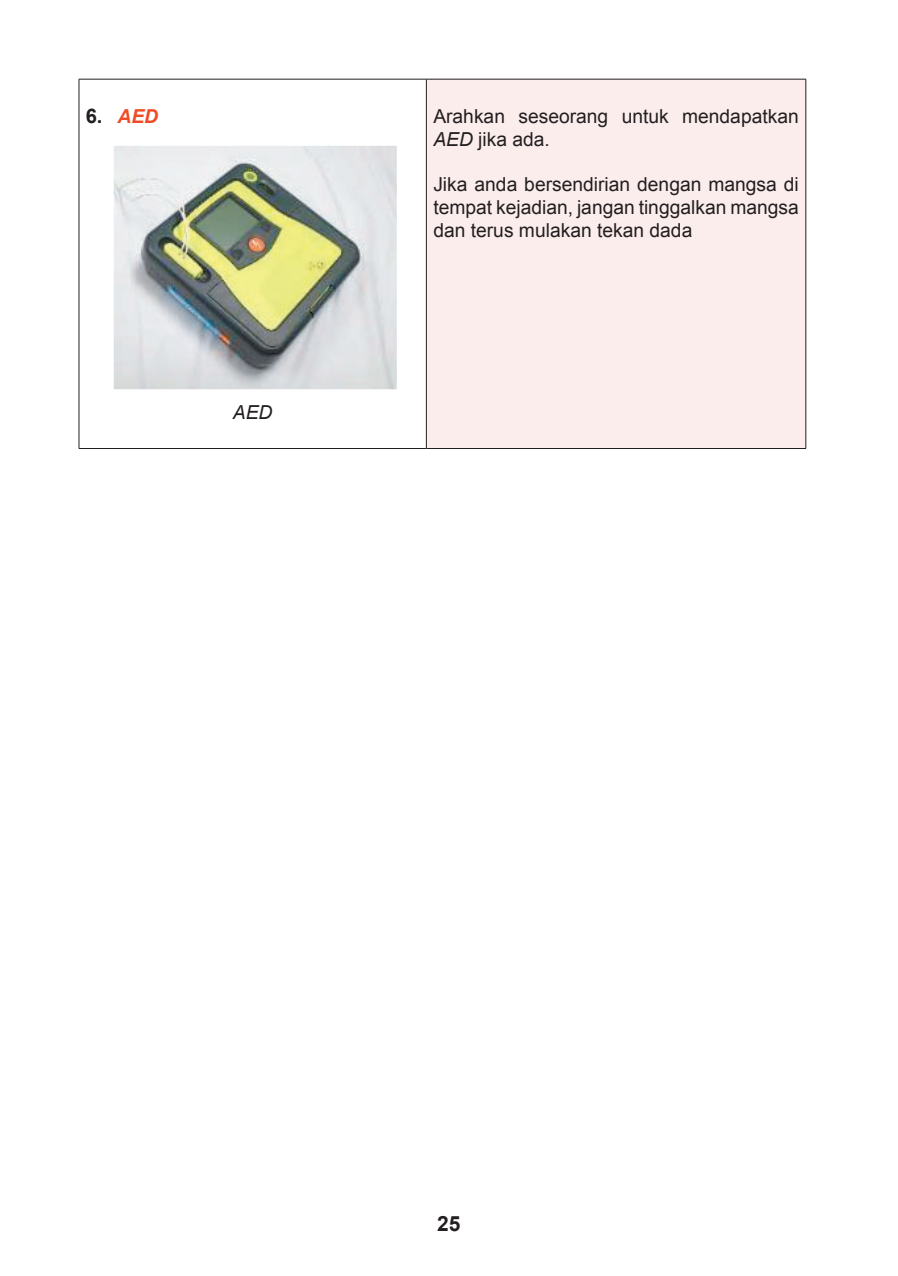
<style>
.page{position:relative;width:898px;height:1276px;background:#fff}
.page>*{position:absolute;margin:0;border:0;box-sizing:border-box;transform-origin:0 0}
.t1{font:700 21px "Arial";color:#231f20}
.t2{font:19.25px/22.8px "Arial";color:#231f20}
.t3{font:italic 700 19.25px "Arial";color:#f04b27}
.t4{font:italic 19.25px "Arial";color:#231f20}
.s1{font-style:normal;font-size:20.12px;color:#231f20}
.s2{font-style:italic}
</style>
<div class="page">
<div style="left:426px;top:79px;width:380px;height:369px;background:#fceded"></div>
<hr style="left:79px;top:79px;width:347px;height:1px;background:#231f20">
<hr style="left:79px;top:79px;width:1px;height:369px;background:#231f20">
<hr style="left:426px;top:79px;width:380px;height:1px;background:#231f20">
<hr style="left:426px;top:79px;width:1px;height:369px;background:#231f20">
<hr style="left:805px;top:79px;width:1px;height:369px;background:#231f20">
<hr style="left:79px;top:448px;width:347px;height:1px;background:#231f20">
<hr style="left:426px;top:448px;width:380px;height:1px;background:#231f20">
<img style="left:114px;top:146px;width:283px;height:243px">
<p class="t3" style="left:86px;top:104px;width:74px"><span class="s1">6.</span> AED</p>
<p class="t4" style="left:233px;top:399px;width:41px">AED</p>
<p class="t2" style="left:433px;top:105px;width:367px">Arahkan seseorang untuk mendapatkan<br><span class="s2">AED</span> jika ada.</p>
<p class="t2" style="left:433px;top:173px;width:367px;text-align:justify">Jika anda bersendirian dengan mangsa di tempat kejadian, jangan tinggalkan mangsa dan terus mulakan tekan dada</p>
<p class="t1" style="left:437px;top:1210px;width:25px">25</p>
</div>
